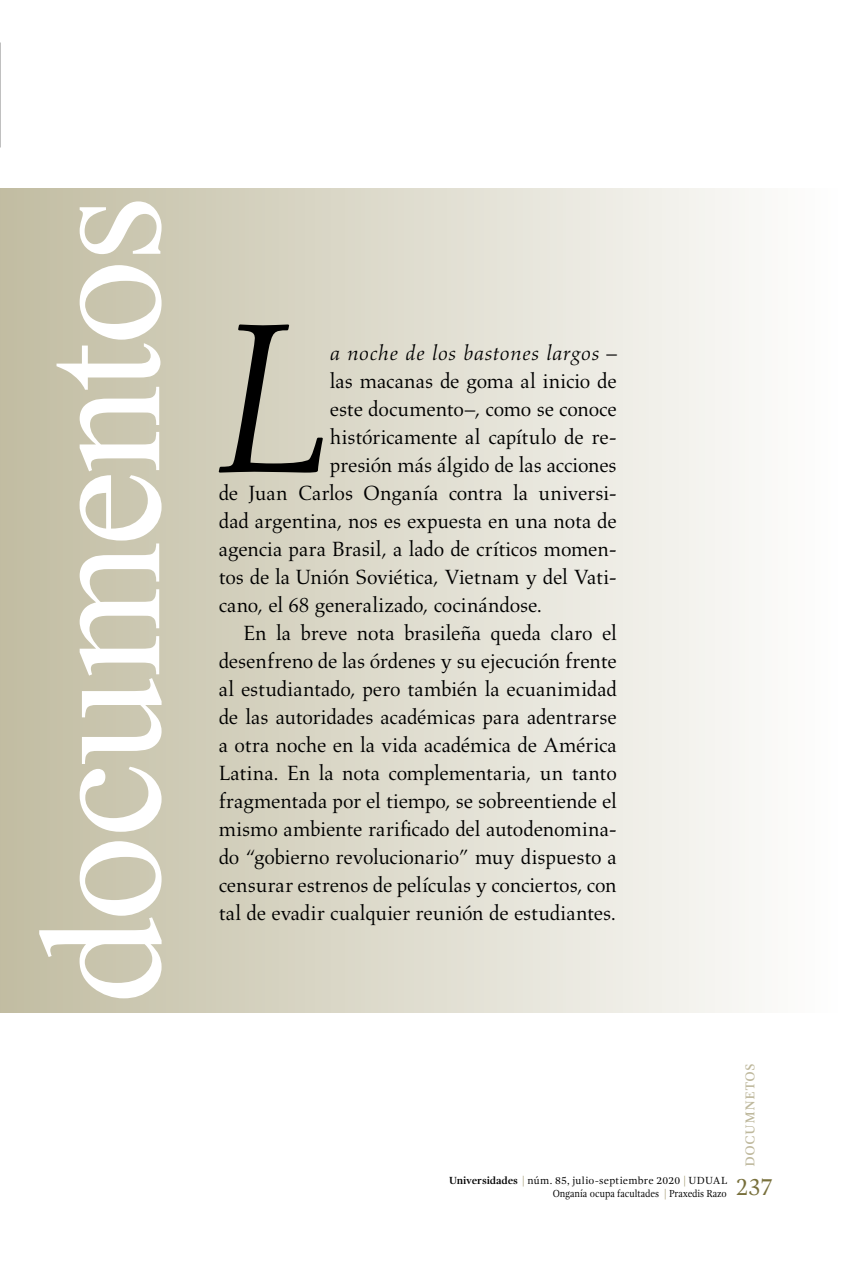
<style>
.page{position:relative;width:844px;height:1265px;background:#fff}
.page>*{position:absolute;margin:0;border:0;box-sizing:border-box;transform-origin:0 0}
.t1{font:italic 217.17px "Aldus LT Std";color:#000}
.t2{font:172.72px "Times New Roman";letter-spacing:-.02em;color:#fff}
.t3{font:24.5px "Gandhi Serif";color:#78703c;scale:.9 1}
.t4{font:21px "Aldus LT Std";letter-spacing:-.005em;color:#000}
.t5{font:italic 21px "Aldus LT Std";color:#000}
.t6{font:17.5px "Gandhi Serif";color:#beb89c}
.t7{font:10.5px/12.8px "Gandhi Serif";letter-spacing:.02em;color:#000;text-align:right}
.s1{font-style:normal}
.s2{font-weight:700;font-size:10.67px}
.s3{font-size:10.67px;color:#a49c74}
.s4{font-size:10.67px}
.s5{color:#a49c74}
</style>
<div class="page">
<div style="left:0;top:189px;width:843px;height:824px;background:linear-gradient(to right,#c1bda2,#fff)"></div>
<h2 class="t2" style="left:-15px;top:1004px;width:810px;rotate:-90deg">documentos</h2>
<h1 class="t1" style="left:209px;top:274px;width:122px">L</h1>
<p class="t5" style="left:330px;top:341px;width:288px">a noche de los bastones largos <span class="s1">–</span></p>
<p class="t4" style="left:330px;top:369px;width:288px">las macanas de goma al inicio de</p>
<p class="t4" style="left:330px;top:397px;width:288px">este documento–, como se conoce</p>
<p class="t4" style="left:330px;top:425px;width:288px">históricamente al capítulo de re-</p>
<p class="t4" style="left:330px;top:453px;width:288px">presión más álgido de las acciones</p>
<p class="t4" style="left:219px;top:481px;width:399px">de Juan Carlos Onganía contra la universi-</p>
<p class="t4" style="left:219px;top:509px;width:399px">dad argentina, nos es expuesta en una nota de</p>
<p class="t4" style="left:219px;top:537px;width:399px">agencia para Brasil, a lado de críticos momen-</p>
<p class="t4" style="left:219px;top:565px;width:399px">tos de la Unión Soviética, Vietnam y del Vati-</p>
<p class="t4" style="left:219px;top:593px;width:325px">cano, el 68 generalizado, cocinándose.</p>
<p class="t4" style="left:243px;top:621px;width:375px">En la breve nota brasileña queda claro el</p>
<p class="t4" style="left:219px;top:649px;width:399px">desenfreno de las órdenes y su ejecución frente</p>
<p class="t4" style="left:219px;top:677px;width:399px">al estudiantado, pero también la ecuanimidad</p>
<p class="t4" style="left:219px;top:705px;width:399px">de las autoridades académicas para adentrarse</p>
<p class="t4" style="left:219px;top:733px;width:399px">a otra noche en la vida académica de América</p>
<p class="t4" style="left:219px;top:761px;width:399px">Latina. En la nota complementaria, un tanto</p>
<p class="t4" style="left:219px;top:789px;width:399px">fragmentada por el tiempo, se sobreentiende el</p>
<p class="t4" style="left:219px;top:817px;width:399px">mismo ambiente rarificado del autodenomina-</p>
<p class="t4" style="left:219px;top:845px;width:399px">do “gobierno revolucionario” muy dispuesto a</p>
<p class="t4" style="left:219px;top:873px;width:399px">censurar estrenos de películas y conciertos, con</p>
<p class="t4" style="left:219px;top:901px;width:399px">tal de evadir cualquier reunión de estudiantes.</p>
<p class="t7" style="left:449px;top:1174px;width:280px"><span class="s2">Universidades</span> <span class="s3">|</span> núm. 85, julio-septiembre 2020 <span class="s3">|</span> <span class="s4">UDUAL<br></span>Onganía ocupa facultades <span class="s5">|</span> Praxedis Razo</p>
<p class="t6" style="left:738px;top:1167px;width:106px;rotate:-90deg">documnetos</p>
<p class="t3" style="left:736px;top:1173px;width:42px">237</p>
</div>
